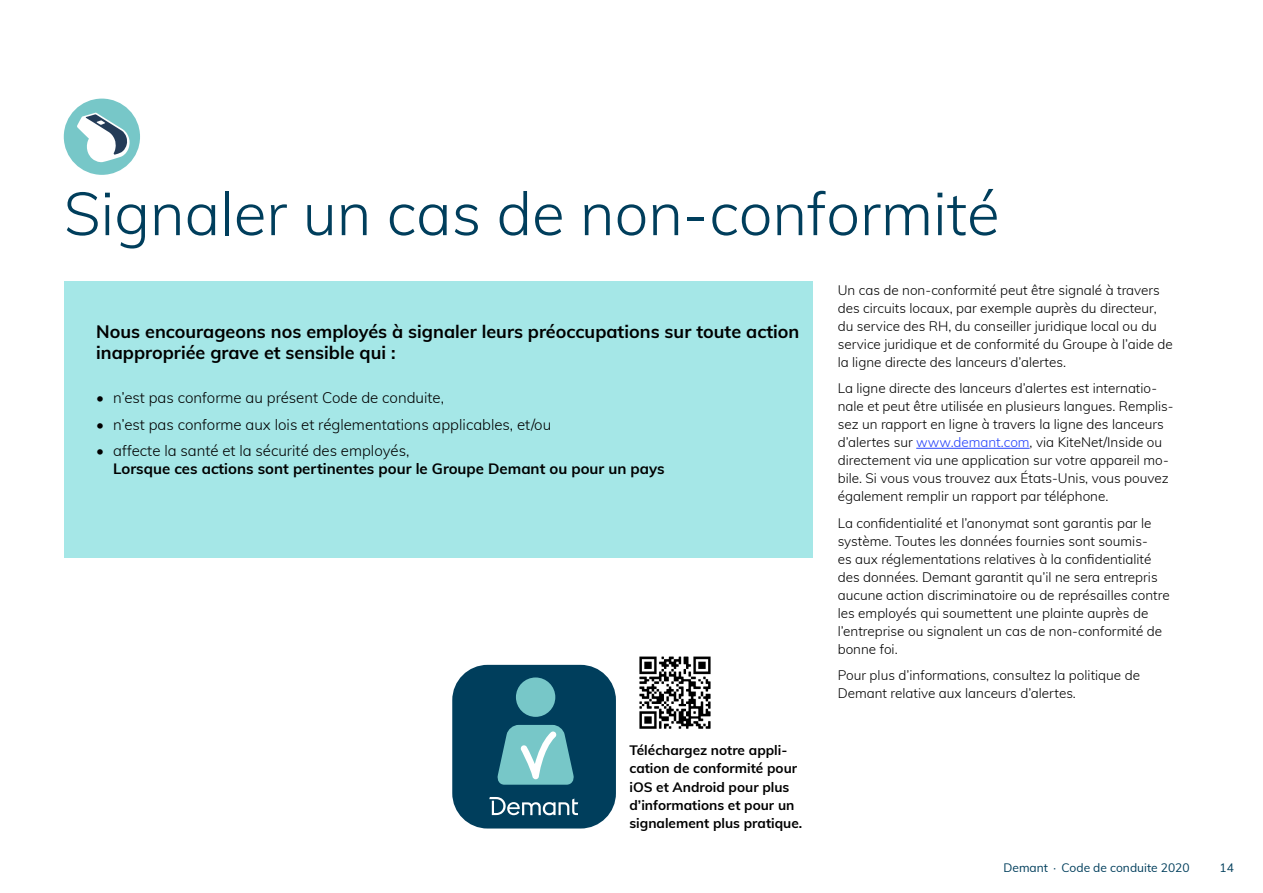
<style>
.page{position:relative;width:1263px;height:893px;background:#fff}
.page>*{position:absolute;margin:0;border:0;box-sizing:border-box;transform-origin:0 0}
.t1{font:300 60px "Muli";color:#003e5c}
.t2{font:700 18px/21px "Muli";color:#000}
.t3{font:300 15px "Muli";color:#000}
.t4{font:700 15px "Muli";color:#000}
.t5{font:700 13.65px/18.1px "Muli";color:#000}
.t6{font:300 13.5px/18px "Muli";color:#000}
.t7{font:12px "Muli";color:#003e5c}
.s1{color:#2542fb}
</style>
<div class="page">
<div style="left:64px;top:281px;width:748px;height:277px;background:#a5e7e7"></div>
<hr style="left:916px;top:448px;width:114px;height:1px;background:#2542fb">
<div style="left:64px;top:99px;width:76px;height:76px;background:#77c7c8;border-radius:50%"></div>
<svg style="left:77px;top:113px;width:53px;height:49px"></svg>
<div style="left:452px;top:665px;width:164px;height:163px;background:#003e5c;border-radius:35px"></div>
<svg style="left:489px;top:797px;width:89px;height:18px"></svg>
<svg style="left:497px;top:677px;width:77px;height:108px"></svg>
<img style="left:639px;top:656px;width:72px;height:73px">
<h1 class="t1" style="left:64px;top:170px;width:937px">Signaler un cas de non-conformité</h1>
<p class="t6" style="left:838px;top:280px;width:337px">Un cas de non-conformité peut être signalé à travers des circuits locaux, par exemple auprès du directeur, du service des RH, du conseiller juridique local ou du service juridique et de conformité du Groupe à l’aide de la ligne directe des lanceurs d’alertes.</p>
<p class="t6" style="left:838px;top:379px;width:337px">La ligne directe des lanceurs d’alertes est internatio&shy;nale et peut être utilisée en plusieurs langues. Remplis&shy;sez un rapport en ligne à travers la ligne des lanceurs d’alertes sur <span class="s1">www.demant.com</span>, via KiteNet/Inside ou directement via une application sur votre appareil mo&shy;bile. Si vous vous trouvez aux États-Unis, vous pouvez également remplir un rapport par téléphone.</p>
<p class="t6" style="left:838px;top:513px;width:333px">La confidentialité et l’anonymat sont garantis par le système. Toutes les données fournies sont soumis-<br>es aux réglementations relatives à la confidentialité des données. Demant garantit qu’il ne sera entrepris aucune action discriminatoire ou de représailles contre les employés qui soumettent une plainte auprès de l’entreprise ou signalent un cas de non-conformité de bonne foi.</p>
<p class="t6" style="left:838px;top:666px;width:304px">Pour plus d’informations, consultez la politique de<br>Demant relative aux lanceurs d’alertes.</p>
<h2 class="t2" style="left:96px;top:320px;width:705px">Nous encourageons nos employés à signaler leurs préoccupations sur toute action inappropriée grave et sensible qui :</h2>
<p class="t3" style="left:96px;top:387px;width:349px">• n’est pas conforme au présent Code de conduite,</p>
<p class="t3" style="left:96px;top:413px;width:456px">• n’est pas conforme aux lois et réglementations applicables, et/ou</p>
<p class="t3" style="left:96px;top:440px;width:315px">• affecte la santé et la sécurité des employés,</p>
<p class="t4" style="left:113px;top:458px;width:553px">Lorsque ces actions sont pertinentes pour le Groupe Demant ou pour un pays</p>
<p class="t5" style="left:629px;top:740px;width:174px">Téléchargez notre appli&shy;cation de conformité pour iOS et Android pour plus d’informations et pour un signalement plus pratique.</p>
<p class="t7" style="left:1003px;top:859px;width:188px">Demant ∙ Code de conduite 2020</p>
<p class="t7" style="left:1219px;top:859px;width:16px">14</p>
</div>
